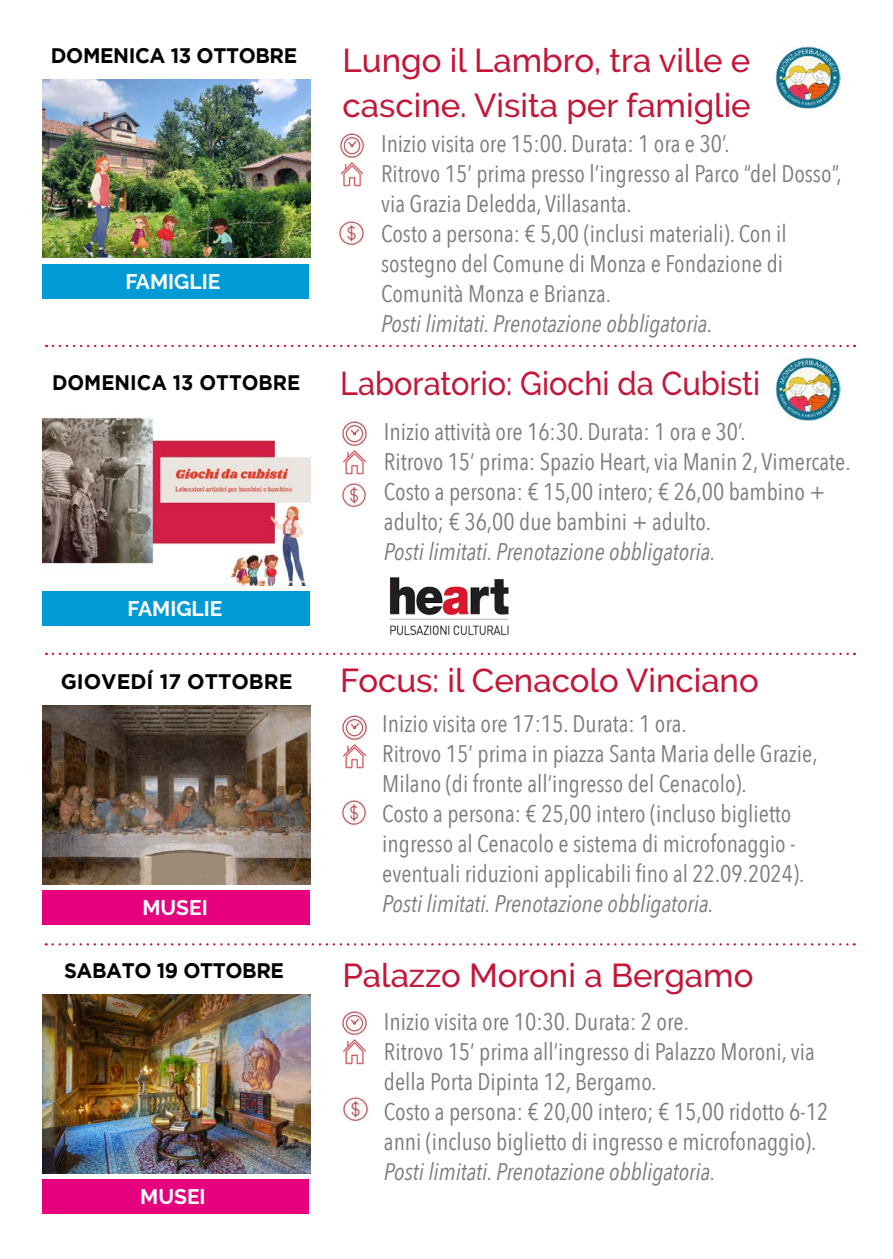
<style>
.page{position:relative;width:893px;height:1259px;background:#fff}
.page>*{position:absolute;margin:0;border:0;box-sizing:border-box;transform-origin:0 0}
.t1{font:500 33px "Raleway";color:#c41639}
.t2{font:500 33px "Raleway";color:#c41639;scale:.93 1}
.t3{font:24px/30px "Avenir Next Condensed";color:#7c7b7b}
.t4{font:italic 24px "Avenir Next Condensed";color:#7c7b7b}
.t5{font:700 21px "Gotham";letter-spacing:-.02em;color:#000;scale:.96 1}
.t6{font:700 21px "Raleway";color:#fff}
.t7{font:700 21px "Gotham";color:#000;scale:.94 1}
.t8{font:700 21px "Gotham";color:#000}
</style>
<div class="page">
<img style="left:343px;top:1097px;width:25px;height:24px">
<img style="left:342px;top:1039px;width:25px;height:25px">
<img style="left:342px;top:1010px;width:25px;height:26px">
<div style="left:43px;top:1179px;width:266px;height:34px;background:#e6007d"></div>
<img style="left:43px;top:994px;width:268px;height:179px">
<svg style="left:53px;top:943px;width:802px;height:2px"></svg>
<img style="left:341px;top:799px;width:26px;height:26px">
<img style="left:342px;top:744px;width:25px;height:24px">
<img style="left:342px;top:714px;width:25px;height:26px">
<div style="left:43px;top:890px;width:267px;height:34px;background:#e6007d"></div>
<img style="left:43px;top:705px;width:267px;height:179px">
<svg style="left:53px;top:653px;width:802px;height:2px"></svg>
<img style="left:341px;top:482px;width:26px;height:26px">
<img style="left:342px;top:450px;width:25px;height:25px">
<img style="left:342px;top:421px;width:25px;height:25px">
<div style="left:43px;top:591px;width:267px;height:34px;background:#009bd7"></div>
<img style="left:389px;top:577px;width:120px;height:59px">
<img style="left:775px;top:358px;width:65px;height:62px">
<img style="left:43px;top:417px;width:267px;height:168px">
<svg style="left:53px;top:345px;width:802px;height:2px"></svg>
<img style="left:339px;top:221px;width:25px;height:25px">
<img style="left:340px;top:162px;width:24px;height:25px">
<img style="left:339px;top:133px;width:26px;height:25px">
<div style="left:43px;top:264px;width:266px;height:34px;background:#009bd7"></div>
<img style="left:775px;top:47px;width:65px;height:62px">
<img style="left:43px;top:79px;width:268px;height:178px">
<p class="t5" style="left:51px;top:44px;width:258px">DOMENICA 13 OTTOBRE</p>
<p class="t6" style="left:126px;top:270px;width:96px">FAMIGLIE</p>
<p class="t1" style="left:343px;top:42px;width:409px">Lungo il Lambro, tra ville e</p>
<p class="t1" style="left:343px;top:87px;width:410px">cascine. Visita per famiglie</p>
<p class="t3" style="left:381px;top:128px;width:350px">Inizio visita ore 15:00. Durata: 1 ora e 30’.</p>
<p class="t3" style="left:381px;top:158px;width:462px">Ritrovo 15’ prima presso l’ingresso al Parco “del Dosso”, via Grazia Deledda, Villasanta.</p>
<p class="t3" style="left:381px;top:218px;width:407px">Costo a persona: € 5,00 (inclusi materiali). Con il sostegno del Comune di Monza e Fondazione di<br>Comunità Monza e Brianza.</p>
<p class="t4" style="left:381px;top:309px;width:333px">Posti limitati. Prenotazione obbligatoria.</p>
<p class="t7" style="left:52px;top:371px;width:266px">DOMENICA 13 OTTOBRE</p>
<p class="t2" style="left:340px;top:365px;width:453px">Laboratorio: Giochi da Cubisti</p>
<p class="t6" style="left:128px;top:597px;width:96px">FAMIGLIE</p>
<p class="t3" style="left:384px;top:415px;width:363px">Inizio attività ore 16:30. Durata: 1 ora e 30’.</p>
<p class="t3" style="left:384px;top:445px;width:468px">Ritrovo 15’ prima: Spazio Heart, via Manin 2, Vimercate.</p>
<p class="t3" style="left:384px;top:475px;width:443px">Costo a persona: € 15,00 intero; € 26,00 bambino + adulto; € 36,00 due bambini + adulto.</p>
<p class="t4" style="left:384px;top:537px;width:333px">Posti limitati. Prenotazione obbligatoria.</p>
<p class="t8" style="left:61px;top:669px;width:233px">GIOVEDÍ 17 OTTOBRE</p>
<p class="t1" style="left:340px;top:661px;width:420px">Focus: il Cenacolo Vinciano</p>
<p class="t3" style="left:382px;top:708px;width:306px">Inizio visita ore 17:15. Durata: 1 ora.</p>
<p class="t3" style="left:382px;top:738px;width:437px">Ritrovo 15’ prima in piazza Santa Maria delle Grazie,<br>Milano (di fronte all’ingresso del Cenacolo).</p>
<p class="t3" style="left:382px;top:798px;width:424px">Costo a persona: € 25,00 intero (incluso biglietto ingresso al Cenacolo e sistema di microfonaggio - eventuali riduzioni applicabili fino al 22.09.2024).</p>
<p class="t6" style="left:142px;top:895px;width:67px">MUSEI</p>
<p class="t4" style="left:382px;top:889px;width:333px">Posti limitati. Prenotazione obbligatoria.</p>
<p class="t5" style="left:64px;top:958px;width:231px">SABATO 19 OTTOBRE</p>
<p class="t1" style="left:343px;top:956px;width:412px">Palazzo Moroni a Bergamo</p>
<p class="t6" style="left:140px;top:1184px;width:67px">MUSEI</p>
<p class="t3" style="left:384px;top:1005px;width:306px">Inizio visita ore 10:30. Durata: 2 ore.</p>
<p class="t3" style="left:384px;top:1035px;width:432px">Ritrovo 15’ prima all’ingresso di Palazzo Moroni, via della Porta Dipinta 12, Bergamo.</p>
<p class="t3" style="left:384px;top:1095px;width:446px">Costo a persona: € 20,00 intero; € 15,00 ridotto 6-12 anni (incluso biglietto di ingresso e microfonaggio).</p>
<p class="t4" style="left:384px;top:1157px;width:333px">Posti limitati. Prenotazione obbligatoria.</p>
</div>
